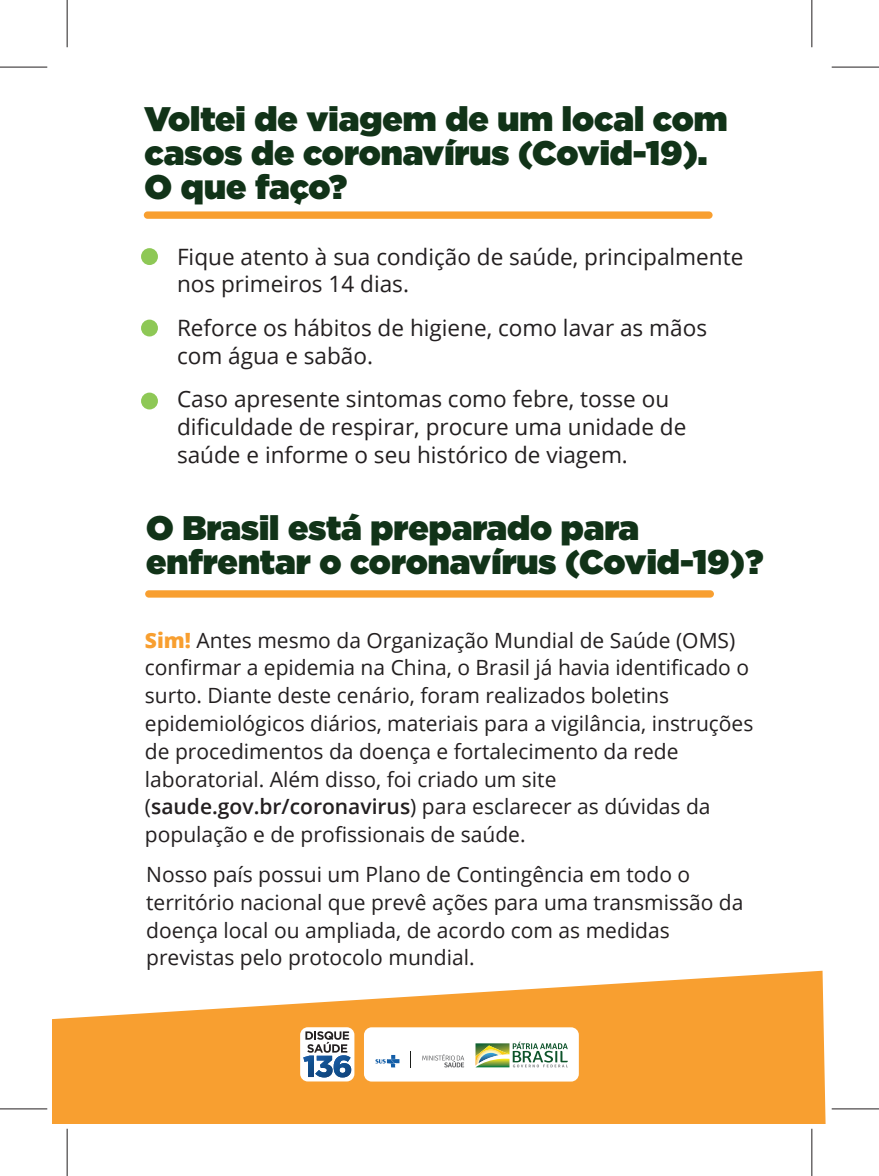
<style>
.page{position:relative;width:879px;height:1176px;background:#fff}
.page>*{position:absolute;margin:0;border:0;box-sizing:border-box;transform-origin:0 0}
.t1{font:900 34.12px/34.1px "Gotham";color:#113318}
.t2{font:22.57px/27.8px "Open Sans";color:#231f20}
.t3{font:21px/27.8px "Open Sans";color:#231f20}
.s1{font-weight:800;color:#f89f30}
.s2{font-weight:600}
</style>
<div class="page">
<div style="left:145px;top:590px;width:568px;height:8px;background:#f89f30;border-radius:4px"></div>
<svg style="left:52px;top:971px;width:774px;height:153px;fill:#f89f30"></svg>
<div style="left:144px;top:211px;width:568px;height:8px;background:#f89f30;border-radius:4px"></div>
<div style="left:141px;top:248px;width:17px;height:17px;background:#8ec856;border-radius:50%"></div>
<div style="left:141px;top:320px;width:17px;height:16px;background:#8ec856;border-radius:50%"></div>
<div style="left:141px;top:393px;width:17px;height:16px;background:#8ec856;border-radius:50%"></div>
<div style="left:364px;top:1027px;width:214px;height:54px;background:#fff;border-radius:8px"></div>
<div style="left:300px;top:1027px;width:54px;height:54px;background:#fff;border-radius:8px"></div>
<svg style="left:375px;top:1055px;width:24px;height:12px"></svg>
<svg style="left:422px;top:1054px;width:42px;height:13px"></svg>
<svg style="left:475px;top:1041px;width:92px;height:26px"></svg>
<svg style="left:410px;top:1051px;width:1px;height:16px"></svg>
<svg style="left:303px;top:1031px;width:48px;height:46px"></svg>
<hr style="left:0;top:67px;width:47px;height:1px;background:#231f20">
<hr style="left:831px;top:67px;width:47px;height:1px;background:#231f20">
<hr style="left:0;top:1109px;width:47px;height:1px;background:#231f20">
<hr style="left:831px;top:1109px;width:47px;height:1px;background:#231f20">
<hr style="left:67px;top:0;width:1px;height:47px;background:#231f20">
<hr style="left:67px;top:1129px;width:1px;height:47px;background:#231f20">
<hr style="left:811px;top:0;width:1px;height:47px;background:#231f20">
<hr style="left:811px;top:1129px;width:1px;height:47px;background:#231f20">
<h1 class="t1" style="left:145px;top:101px;width:584px">Voltei de viagem de um local com casos de coronavírus (Covid-19).<br>O que faço?</h1>
<p class="t2" style="left:177px;top:242px;width:567px">Fique atento à sua condição de saúde, principalmente nos primeiros 14 dias.</p>
<p class="t2" style="left:177px;top:313px;width:531px">Reforce os hábitos de higiene, como lavar as mãos com água e sabão.</p>
<p class="t2" style="left:177px;top:385px;width:510px">Caso apresente sintomas como febre, tosse ou dificuldade de respirar, procure uma unidade de saúde e informe o seu histórico de viagem.</p>
<h1 class="t1" style="left:146px;top:510px;width:618px">O Brasil está preparado para enfrentar o coronavírus (Covid-19)?</h1>
<p class="t3" style="left:145px;top:625px;width:610px"><span class="s1">Sim!</span> Antes mesmo da Organização Mundial de Saúde (OMS) confirmar a epidemia na China, o Brasil já havia identificado o surto. Diante deste cenário, foram realizados boletins epidemiológicos diários, materiais para a vigilância, instruções de procedimentos da doença e fortalecimento da rede laboratorial. Além disso, foi criado um site (<span class="s2">saude.gov.br/coronavirus</span>) para esclarecer as dúvidas da população e de profissionais de saúde.</p>
<p class="t3" style="left:146px;top:860px;width:598px">Nosso país possui um Plano de Contingência em todo o território nacional que prevê ações para uma transmissão da doença local ou ampliada, de acordo com as medidas previstas pelo protocolo mundial.</p>
</div>
